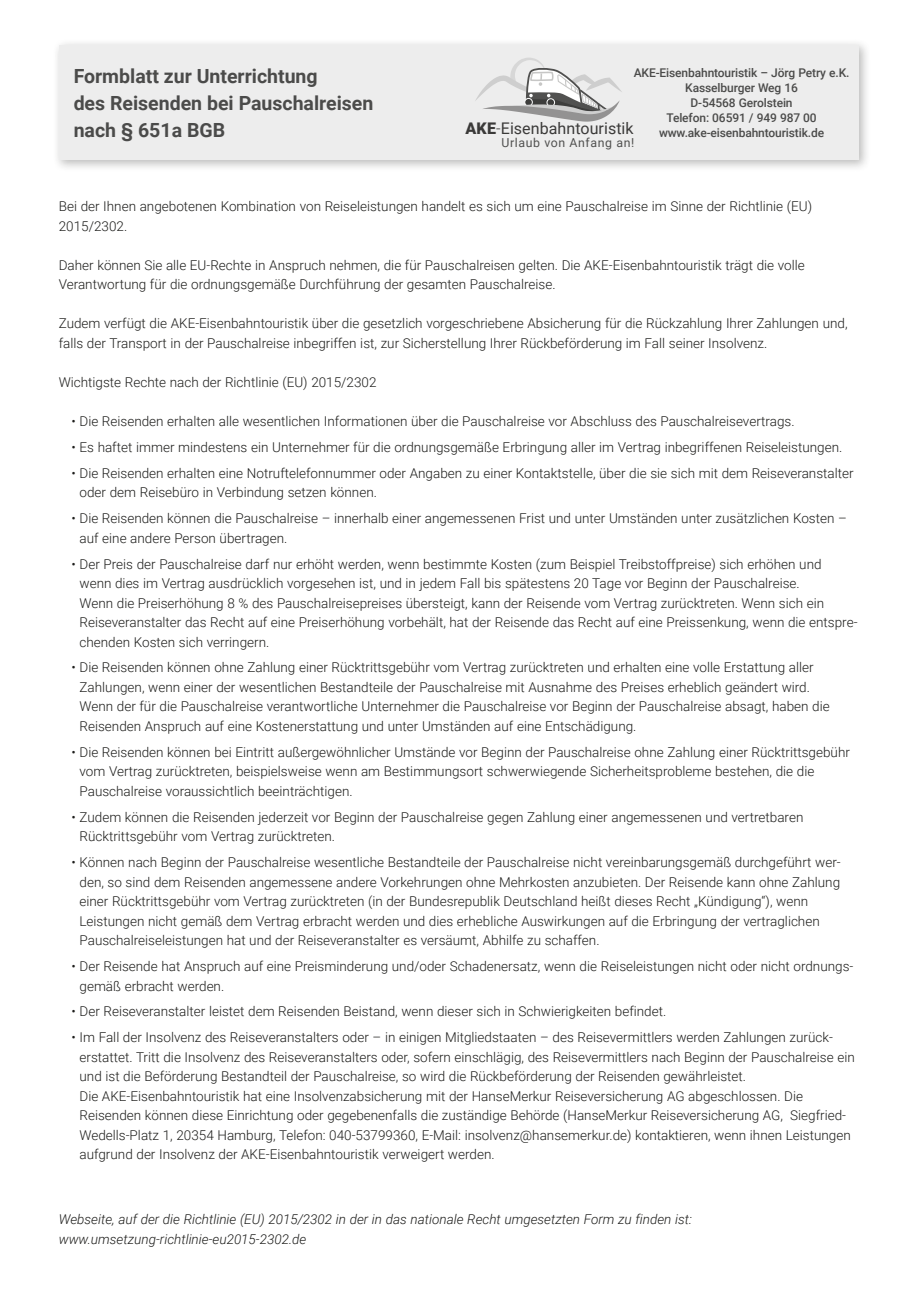
<style>
.page{position:relative;width:919px;height:1289px;background:#fff}
.page>*{position:absolute;margin:0;border:0;box-sizing:border-box;transform-origin:0 0}
.t1{font:700 19.5px/27px "Roboto";color:#4b4b4a}
.t2{font:16.05px "Roboto";letter-spacing:.005em;color:#3b3a39}
.t3{font:300 13.5px/19.5px "Roboto";color:#1d1d1b}
.t4{font:italic 300 13.5px/19.5px "Roboto";color:#1d1d1b}
.t5{font:12.3px "Roboto";letter-spacing:.05em;color:#515150}
.t6{font:500 12px/15px "Roboto";letter-spacing:-.01em;color:#4b4b4a;text-align:center}
.s1{font-weight:900}
.s2{font-weight:300}
</style>
<div class="page">
<div style="left:53px;top:39px;width:817px;height:133px;background:#1d1d1b;opacity:.3"></div>
<div style="left:59px;top:45px;width:799px;height:115px;background:#ededed"></div>
<svg style="left:475px;top:58px;width:147px;height:64px"></svg>
<h1 class="t1" style="left:74px;top:64px;width:301px">Formblatt zur Unterrichtung<br>des Reisenden bei Pauschalreisen nach § 651a BGB</h1>
<p class="t6" style="left:633px;top:66px;width:217px">AKE-Eisenbahntouristik – Jörg Petry e.K.<br>Kasselburger Weg 16<br>D-54568 Gerolstein<br>Telefon: 06591 / 949 987 00 www.ake-eisenbahntouristik.de</p>
<p class="t2" style="left:465px;top:122px;width:170px"><span class="s1">AKE</span><span class="s2">-</span>Eisenbahntouristik</p>
<p class="t5" style="left:501px;top:137px;width:134px">Urlaub von Anfang an!</p>
<p class="t3" style="left:59px;top:198px;width:754px">Bei der Ihnen angebotenen Kombination von Reiseleistungen handelt es sich um eine Pauschalreise im Sinne der Richtlinie (EU)<br>2015/2302.</p>
<p class="t3" style="left:59px;top:256px;width:747px">Daher können Sie alle EU-Rechte in Anspruch nehmen, die für Pauschalreisen gelten. Die AKE-Eisenbahntouristik trägt die volle<br>Verantwortung für die ordnungsgemäße Durchführung der gesamten Pauschalreise.</p>
<p class="t3" style="left:59px;top:315px;width:790px">Zudem verfügt die AKE-Eisenbahntouristik über die gesetzlich vorgeschriebene Absicherung für die Rückzahlung Ihrer Zahlungen und, falls der Transport in der Pauschalreise inbegriffen ist, zur Sicherstellung Ihrer Rückbeförderung im Fall seiner Insolvenz.</p>
<p class="t3" style="left:59px;top:373px;width:319px">Wichtigste Rechte nach der Richtlinie (EU) 2015/2302</p>
<p class="t3" style="left:71px;top:412px;width:724px">• Die Reisenden erhalten alle wesentlichen Informationen über die Pauschalreise vor Abschluss des Pauschalreisevertrags.</p>
<p class="t3" style="left:71px;top:438px;width:772px">• Es haftet immer mindestens ein Unternehmer für die ordnungsgemäße Erbringung aller im Vertrag inbegriffenen Reiseleistungen.</p>
<p class="t3" style="left:79px;top:464px;width:775px;text-indent:-8px">• Die Reisenden erhalten eine Notruftelefonnummer oder Angaben zu einer Kontaktstelle, über die sie sich mit dem Reiseveranstalter oder dem Reisebüro in Verbindung setzen können.</p>
<p class="t3" style="left:79px;top:509px;width:768px;text-indent:-8px">• Die Reisenden können die Pauschalreise – innerhalb einer angemessenen Frist und unter Umständen unter zusätzlichen Kosten – auf eine andere Person übertragen.</p>
<p class="t3" style="left:79px;top:555px;width:779px;text-indent:-8px">• Der Preis der Pauschalreise darf nur erhöht werden, wenn bestimmte Kosten (zum Beispiel Treibstoffpreise) sich erhöhen und<br>wenn dies im Vertrag ausdrücklich vorgesehen ist, und in jedem Fall bis spätestens 20 Tage vor Beginn der Pauschalreise.<br>Wenn die Preiserhöhung 8 % des Pauschalreisepreises übersteigt, kann der Reisende vom Vertrag zurücktreten. Wenn sich ein Reiseveranstalter das Recht auf eine Preiserhöhung vorbehält, hat der Reisende das Recht auf eine Preissenkung, wenn die entspre&shy;chenden Kosten sich verringern.</p>
<p class="t3" style="left:79px;top:658px;width:751px;text-indent:-8px">• Die Reisenden können ohne Zahlung einer Rücktrittsgebühr vom Vertrag zurücktreten und erhalten eine volle Erstattung aller Zahlungen, wenn einer der wesentlichen Bestandteile der Pauschalreise mit Ausnahme des Preises erheblich geändert wird.<br>Wenn der für die Pauschalreise verantwortliche Unternehmer die Pauschalreise vor Beginn der Pauschalreise absagt, haben die Reisenden Anspruch auf eine Kostenerstattung und unter Umständen auf eine Entschädigung.</p>
<p class="t3" style="left:79px;top:743px;width:771px;text-indent:-8px">• Die Reisenden können bei Eintritt außergewöhnlicher Umstände vor Beginn der Pauschalreise ohne Zahlung einer Rücktrittsgebühr vom Vertrag zurücktreten, beispielsweise wenn am Bestimmungsort schwerwiegende Sicherheitsprobleme bestehen, die die<br>Pauschalreise voraussichtlich beeinträchtigen.</p>
<p class="t3" style="left:79px;top:808px;width:725px;text-indent:-8px">• Zudem können die Reisenden jederzeit vor Beginn der Pauschalreise gegen Zahlung einer angemessenen und vertretbaren<br>Rücktrittsgebühr vom Vertrag zurücktreten.</p>
<p class="t3" style="left:79px;top:853px;width:762px;text-indent:-8px">• Können nach Beginn der Pauschalreise wesentliche Bestandteile der Pauschalreise nicht vereinbarungsgemäß durchgeführt wer&shy;den, so sind dem Reisenden angemessene andere Vorkehrungen ohne Mehrkosten anzubieten. Der Reisende kann ohne Zahlung einer Rücktrittsgebühr vom Vertrag zurücktreten (in der Bundesrepublik Deutschland heißt dieses Recht „Kündigung“), wenn Leistungen nicht gemäß dem Vertrag erbracht werden und dies erhebliche Auswirkungen auf die Erbringung der vertraglichen Pauschalreiseleistungen hat und der Reiseveranstalter es versäumt, Abhilfe zu schaffen.</p>
<p class="t3" style="left:79px;top:957px;width:775px;text-indent:-8px">• Der Reisende hat Anspruch auf eine Preisminderung und/oder Schadenersatz, wenn die Reiseleistungen nicht oder nicht ordnungs&shy;gemäß erbracht werden.</p>
<p class="t3" style="left:71px;top:1002px;width:596px">• Der Reiseveranstalter leistet dem Reisenden Beistand, wenn dieser sich in Schwierigkeiten befindet.</p>
<p class="t3" style="left:79px;top:1028px;width:776px;text-indent:-8px">• Im Fall der Insolvenz des Reiseveranstalters oder – in einigen Mitgliedstaaten – des Reisevermittlers werden Zahlungen zurück&shy;erstattet. Tritt die Insolvenz des Reiseveranstalters oder, sofern einschlägig, des Reisevermittlers nach Beginn der Pauschalreise ein und ist die Beförderung Bestandteil der Pauschalreise, so wird die Rückbeförderung der Reisenden gewährleistet.<br>Die AKE-Eisenbahntouristik hat eine Insolvenzabsicherung mit der HanseMerkur Reiseversicherung AG abgeschlossen. Die Reisenden können diese Einrichtung oder gegebenenfalls die zuständige Behörde (HanseMerkur Reiseversicherung AG, Siegfried-Wedells-Platz 1, 20354 Hamburg, Telefon: 040-53799360, E-Mail: insolvenz@hansemerkur.de) kontaktieren, wenn ihnen Leistungen aufgrund der Insolvenz der AKE-Eisenbahntouristik verweigert werden.</p>
<p class="t4" style="left:59px;top:1210px;width:634px">Webseite, auf der die Richtlinie (EU) 2015/2302 in der in das nationale Recht umgesetzten Form zu finden ist: www.umsetzung-richtlinie-eu2015-2302.de</p>
</div>
